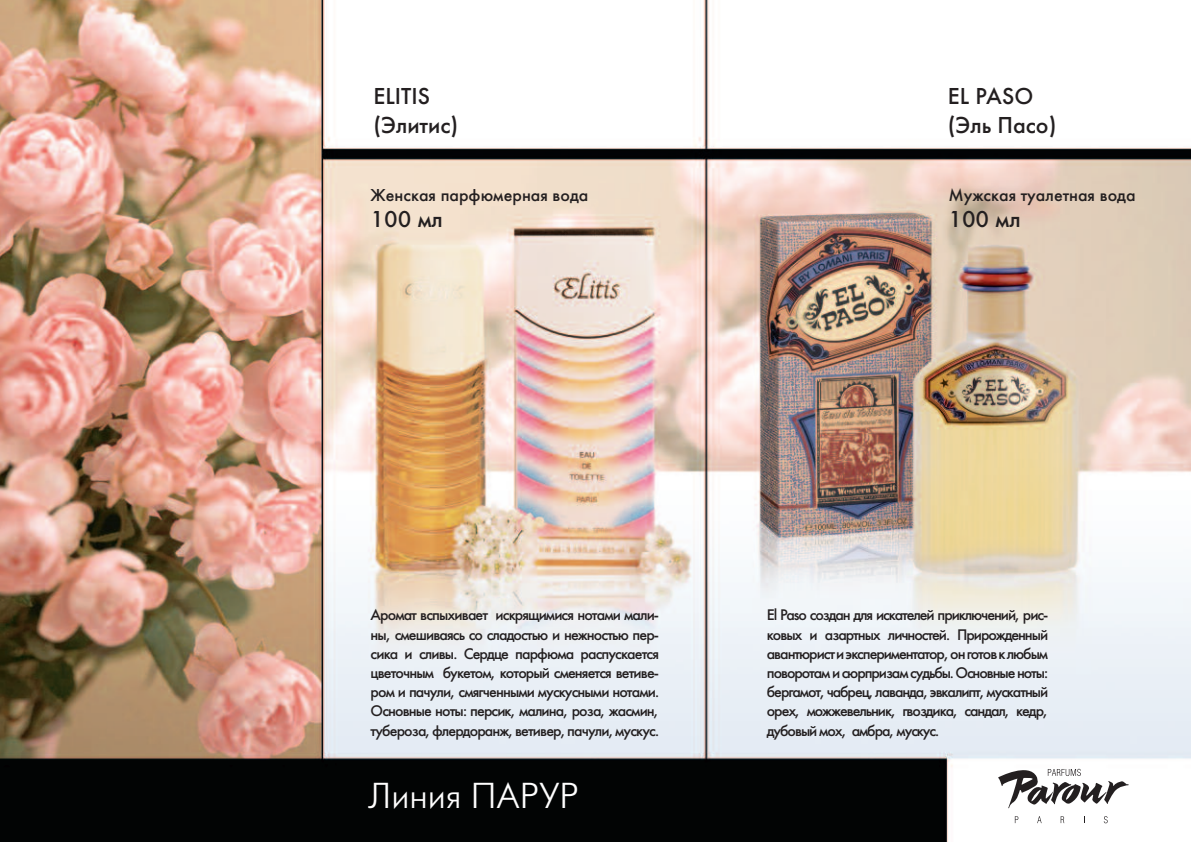
<style>
.page{position:relative;width:1191px;height:842px;background:#fff}
.page>*{position:absolute;margin:0;border:0;box-sizing:border-box;transform-origin:0 0}
.t1{font:36px "Futura Futuris Light C";color:#fff}
.t2{font:24px/28.8px "Futura Medium C";color:#231f20}
.t3{font:18px "Futura Medium C";color:#231f20}
.t4{font:16px/19.2px "Futura Medium C";letter-spacing:-.065em;color:#231f20;text-align:justify}
</style>
<div class="page">
<img style="left:0;top:0;width:1191px;height:842px">
<svg style="left:998px;top:769px;width:130px;height:40px"></svg>
<svg style="left:1014px;top:816px;width:4px;height:7px"></svg>
<svg style="left:1037px;top:816px;width:4px;height:7px"></svg>
<svg style="left:1060px;top:816px;width:4px;height:7px"></svg>
<svg style="left:1103px;top:816px;width:4px;height:7px"></svg>
<h2 class="t2" style="left:373px;top:82px;width:86px">ELITIS (Элитис)</h2>
<h2 class="t2" style="left:947px;top:82px;width:110px">EL PASO (Эль Пасо)</h2>
<p class="t3" style="left:371px;top:184px;width:219px">Женская парфюмерная вода</p>
<h2 class="t2" style="left:371px;top:204px;width:74px">100 мл</h2>
<p class="t3" style="left:948px;top:184px;width:189px">Мужская туалетная вода</p>
<h2 class="t2" style="left:948px;top:204px;width:74px">100 мл</h2>
<p class="t4" style="left:370px;top:605px;width:290px">Аромат вспыхивает искрящимися нотами мали&shy;ны, смешиваясь со сладостью и нежностью пер&shy;сика и сливы. Сердце парфюма распускается цветочным букетом, который сменяется ветиве&shy;ром и пачули, смягченными мускусными нотами.<br>Основные ноты: персик, малина, роза, жасмин, тубероза,флердоранж,ветивер,пачули,мускус.</p>
<p class="t4" style="left:767px;top:605px;width:283px">El Paso создан для искателей приключений, рис&shy;ковых и азартных личностей. Прирожденный авантюристиэкспериментатор,онготовклюбым поворотам и сюрпризам судьбы. Основные ноты: бергамот, чабрец, лаванда, эвкалипт, мускатный орех, можжевельник, гвоздика, сандал, кедр, дубовый мох, амбра, мускус.</p>
<h1 class="t1" style="left:368px;top:774px;width:212px">Линия ПАРУР</h1>
</div>
